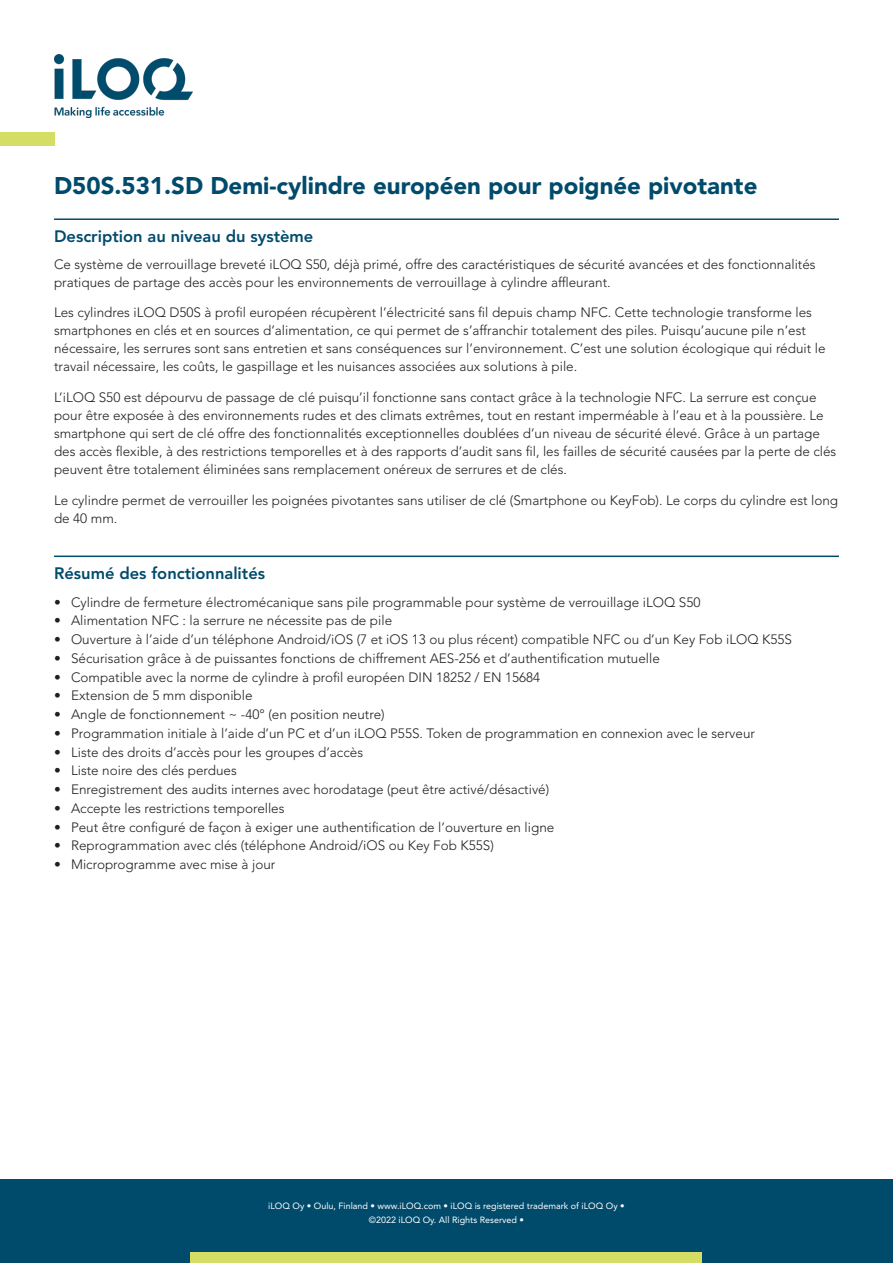
<style>
.page{position:relative;width:893px;height:1263px;background:#fff}
.page>*{position:absolute;margin:0;border:0;box-sizing:border-box;transform-origin:0 0}
.Tuotenimi{font:900 24px "Avenir LT Std";color:#004b6c}
.Otsikko{font:800 16.5px "Avenir LT Std";color:#004b6c}
.fr_FR{font:300 13.5px/18px "Avenir LT Std";color:#231f20}
.t1{font:9px/13.5px "Avenir LT Std";color:#fff;text-align:center}
</style>
<div class="page">
<div style="left:0;top:1179px;width:893px;height:84px;background:#004b6c"></div>
<div style="left:191px;top:1252px;width:511px;height:11px;background:#d4dd64"></div>
<img style="left:54px;top:54px;width:139px;height:64px">
<div style="left:0;top:133px;width:54px;height:13px;background:#d4dd64"></div>
<hr style="left:54px;top:218px;width:785px;height:2px;background:#004b6c">
<hr style="left:54px;top:555px;width:785px;height:2px;background:#004b6c">
<p class="Tuotenimi" style="left:54px;top:171px;width:705px">D50S.531.SD Demi-cylindre européen pour poignée pivotante</p>
<p class="Otsikko" style="left:54px;top:227px;width:261px">Description au niveau du système</p>
<p class="fr_FR" style="left:54px;top:255px;width:763px">Ce système de verrouillage breveté iLOQ S50, déjà primé, offre des caractéristiques de sécurité avancées et des fonctionnalités pratiques de partage des accès pour les environnements de verrouillage à cylindre affleurant.</p>
<p class="fr_FR" style="left:54px;top:304px;width:773px">Les cylindres iLOQ D50S à profil européen récupèrent l’électricité sans fil depuis champ NFC. Cette technologie transforme les smartphones en clés et en sources d’alimentation, ce qui permet de s’affranchir totalement des piles. Puisqu’aucune pile n’est nécessaire, les serrures sont sans entretien et sans conséquences sur l’environnement. C’est une solution écologique qui réduit le travail nécessaire, les coûts, le gaspillage et les nuisances associées aux solutions à pile.</p>
<p class="fr_FR" style="left:54px;top:389px;width:784px">L’iLOQ S50 est dépourvu de passage de clé puisqu’il fonctionne sans contact grâce à la technologie NFC. La serrure est conçue pour être exposée à des environnements rudes et des climats extrêmes, tout en restant imperméable à l’eau et à la poussière. Le smartphone qui sert de clé offre des fonctionnalités exceptionnelles doublées d’un niveau de sécurité élevé. Grâce à un partage des accès flexible, à des restrictions temporelles et à des rapports d’audit sans fil, les failles de sécurité causées par la perte de clés peuvent être totalement éliminées sans remplacement onéreux de serrures et de clés.</p>
<p class="fr_FR" style="left:54px;top:491px;width:786px">Le cylindre permet de verrouiller les poignées pivotantes sans utiliser de clé (Smartphone ou KeyFob). Le corps du cylindre est long de 40 mm.</p>
<p class="Otsikko" style="left:54px;top:564px;width:213px">Résumé des fonctionnalités</p>
<p class="fr_FR" style="left:54px;top:593px;width:648px">• Cylindre de fermeture électromécanique sans pile programmable pour système de verrouillage iLOQ S50</p>
<p class="fr_FR" style="left:54px;top:612px;width:340px">• Alimentation NFC : la serrure ne nécessite pas de pile</p>
<p class="fr_FR" style="left:54px;top:630px;width:739px">• Ouverture à l’aide d’un téléphone Android/iOS (7 et iOS 13 ou plus récent) compatible NFC ou d’un Key Fob iLOQ K55S</p>
<p class="fr_FR" style="left:54px;top:649px;width:607px">• Sécurisation grâce à de puissantes fonctions de chiffrement AES-256 et d’authentification mutuelle</p>
<p class="fr_FR" style="left:54px;top:668px;width:488px">• Compatible avec la norme de cylindre à profil européen DIN 18252 / EN 15684</p>
<p class="fr_FR" style="left:54px;top:687px;width:200px">• Extension de 5 mm disponible</p>
<p class="fr_FR" style="left:54px;top:705px;width:332px">• Angle de fonctionnement ~ -40° (en position neutre)</p>
<p class="fr_FR" style="left:54px;top:724px;width:702px">• Programmation initiale à l’aide d’un PC et d’un iLOQ P55S. Token de programmation en connexion avec le serveur</p>
<p class="fr_FR" style="left:54px;top:743px;width:311px">• Liste des droits d’accès pour les groupes d’accès</p>
<p class="fr_FR" style="left:54px;top:762px;width:184px">• Liste noire des clés perdues</p>
<p class="fr_FR" style="left:54px;top:780px;width:497px">• Enregistrement des audits internes avec horodatage (peut être activé/désactivé)</p>
<p class="fr_FR" style="left:54px;top:799px;width:232px">• Accepte les restrictions temporelles</p>
<p class="fr_FR" style="left:54px;top:818px;width:502px">• Peut être configuré de façon à exiger une authentification de l’ouverture en ligne</p>
<p class="fr_FR" style="left:54px;top:837px;width:441px">• Reprogrammation avec clés (téléphone Android/iOS ou Key Fob K55S)</p>
<p class="fr_FR" style="left:54px;top:855px;width:223px">• Microprogramme avec mise à jour</p>
<p class="t1" style="left:268px;top:1199px;width:358px">iLOQ Oy • Oulu, Finland • www.iLOQ.com • iLOQ is registered trademark of iLOQ Oy • ©2022 iLOQ Oy. All Rights Reserved •</p>
</div>
